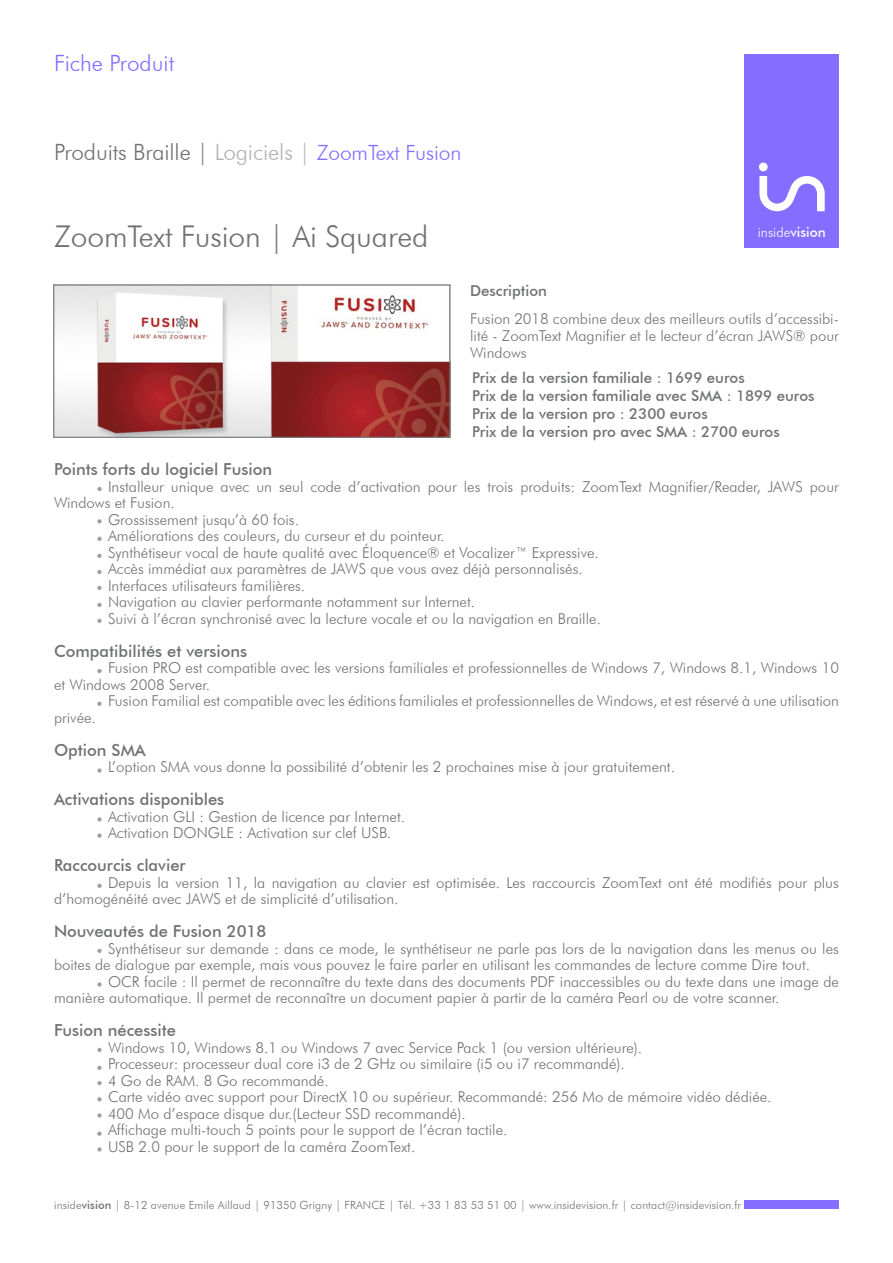
<style>
.page{position:relative;width:893px;height:1263px;background:#fff}
.page>*{position:absolute;margin:0;border:0;box-sizing:border-box;transform-origin:0 0}
.t1{font:300 30px "Futura BT";letter-spacing:-.005em;color:#707172}
.t2{font:300 22.5px "Futura BT";letter-spacing:-.005em;color:#707172}
.t3{font:300 22.5px "Futura BT";color:#856eff}
.t4{font:500 16.5px "Futura BT";color:#707172}
.t5{font:300 15px/16.5px "Futura BT";color:#707172}
.t6{font:500 15px/18px "Futura BT";color:#707172}
.t7{font:300 13.65px "Futura BT";color:#fff}
.t8{font:300 11.25px "Futura BT";letter-spacing:.01em;color:#707172}
.s1{color:#b1b3b4}
.s2{font-size:21px;color:#856eff}
.s3{font-weight:500}
</style>
<div class="page">
<div style="left:744px;top:1201px;width:95px;height:8px;background:#856eff"></div>
<div style="left:744px;top:54px;width:95px;height:193px;background:#856eff"></div>
<svg style="left:759px;top:176px;width:66px;height:35px"></svg>
<div style="left:759px;top:163px;width:9px;height:8px;background:#fff;border-radius:50%"></div>
<img style="left:55px;top:287px;width:393px;height:149px">
<svg style="left:97px;top:487px;width:5px;height:4px"></svg>
<svg style="left:97px;top:702px;width:5px;height:4px"></svg>
<svg style="left:97px;top:884px;width:5px;height:4px"></svg>
<svg style="left:97px;top:1147px;width:5px;height:4px"></svg>
<svg style="left:97px;top:1131px;width:5px;height:5px"></svg>
<svg style="left:97px;top:1113px;width:5px;height:4px"></svg>
<svg style="left:97px;top:1048px;width:5px;height:4px"></svg>
<svg style="left:97px;top:669px;width:5px;height:4px"></svg>
<svg style="left:97px;top:949px;width:5px;height:4px"></svg>
<svg style="left:97px;top:1097px;width:5px;height:4px"></svg>
<svg style="left:97px;top:619px;width:5px;height:4px"></svg>
<svg style="left:97px;top:603px;width:5px;height:4px"></svg>
<svg style="left:97px;top:586px;width:5px;height:4px"></svg>
<svg style="left:97px;top:570px;width:5px;height:4px"></svg>
<svg style="left:97px;top:817px;width:5px;height:4px"></svg>
<svg style="left:97px;top:554px;width:5px;height:4px"></svg>
<svg style="left:97px;top:833px;width:5px;height:5px"></svg>
<svg style="left:97px;top:1081px;width:5px;height:4px"></svg>
<svg style="left:97px;top:1066px;width:5px;height:4px"></svg>
<svg style="left:97px;top:982px;width:5px;height:4px"></svg>
<svg style="left:97px;top:768px;width:5px;height:5px"></svg>
<svg style="left:97px;top:537px;width:5px;height:4px"></svg>
<svg style="left:97px;top:519px;width:5px;height:4px"></svg>
<div style="left:53px;top:285px;width:397px;height:153px;border:1px solid #707172"></div>
<h2 class="t3" style="left:54px;top:49px;width:122px">Fiche Produit</h2>
<h2 class="t2" style="left:54px;top:138px;width:409px">Produits Braille | <span class="s1">Logiciels |</span> <span class="s2">ZoomText Fusion</span></h2>
<h1 class="t1" style="left:54px;top:218px;width:376px">ZoomText Fusion | Ai Squared</h1>
<p class="t7" style="left:758px;top:224px;width:70px">inside<span class="s3">vision</span></p>
<p class="t6" style="left:470px;top:282px;width:78px">Description</p>
<p class="t5" style="left:470px;top:310px;width:370px;line-height:17.1px;text-align:justify">Fusion 2018 combine deux des meilleurs outils d’accessibi&shy;lité - ZoomText Magnifier et le lecteur d’écran JAWS® pour Windows</p>
<p class="t6" style="left:472px;top:368px;width:344px">Prix de la version familiale : 1699 euros<br>Prix de la version familiale avec SMA : 1899 euros Prix de la version pro : 2300 euros<br>Prix de la version pro avec SMA : 2700 euros</p>
<p class="t4" style="left:54px;top:459px;width:220px">Points forts du logiciel Fusion</p>
<p class="t5" style="left:108px;top:478px;width:732px">Installeur unique avec un seul code d’activation pour les trois produits: ZoomText Magnifier/Reader, JAWS pour</p>
<p class="t5" style="left:54px;top:494px;width:122px">Windows et Fusion.</p>
<p class="t5" style="left:108px;top:511px;width:192px">Grossissement jusqu’à 60 fois.</p>
<p class="t5" style="left:108px;top:527px;width:338px">Améliorations des couleurs, du curseur et du pointeur.</p>
<p class="t5" style="left:108px;top:544px;width:492px">Synthétiseur vocal de haute qualité avec Éloquence® et Vocalizer™ Expressive.</p>
<p class="t5" style="left:108px;top:560px;width:476px">Accès immédiat aux paramètres de JAWS que vous avez déjà personnalisés.</p>
<p class="t5" style="left:108px;top:577px;width:199px">Interfaces utilisateurs familières.</p>
<p class="t5" style="left:108px;top:593px;width:369px">Navigation au clavier performante notamment sur Internet.</p>
<p class="t5" style="left:108px;top:610px;width:494px">Suivi à l’écran synchronisé avec la lecture vocale et ou la navigation en Braille.</p>
<p class="t4" style="left:54px;top:641px;width:195px">Compatibilités et versions</p>
<p class="t5" style="left:54px;top:659px;width:786px;text-indent:54px">Fusion PRO est compatible avec les versions familiales et professionnelles de Windows 7, Windows 8.1, Windows 10 et Windows 2008 Server.</p>
<p class="t5" style="left:108px;top:692px;width:732px">Fusion Familial est compatible avec les éditions familiales et professionnelles de Windows, et est réservé à une utilisation</p>
<p class="t5" style="left:54px;top:709px;width:43px">privée.</p>
<p class="t4" style="left:54px;top:740px;width:93px">Option SMA</p>
<p class="t5" style="left:108px;top:758px;width:568px">L’option SMA vous donne la possibilité d’obtenir les 2 prochaines mise à jour gratuitement.</p>
<p class="t4" style="left:54px;top:789px;width:172px">Activations disponibles</p>
<p class="t5" style="left:108px;top:808px;width:299px">Activation GLI : Gestion de licence par Internet.<br>Activation DONGLE : Activation sur clef USB.</p>
<p class="t4" style="left:54px;top:855px;width:133px">Raccourcis clavier</p>
<p class="t5" style="left:54px;top:874px;width:786px;text-indent:54px">Depuis la version 11, la navigation au clavier est optimisée. Les raccourcis ZoomText ont été modifiés pour plus d’homogénéité avec JAWS et de simplicité d’utilisation.</p>
<p class="t4" style="left:54px;top:921px;width:214px">Nouveautés de Fusion 2018</p>
<p class="t5" style="left:54px;top:940px;width:786px;text-indent:54px">Synthétiseur sur demande : dans ce mode, le synthétiseur ne parle pas lors de la navigation dans les menus ou les boites de dialogue par exemple, mais vous pouvez le faire parler en utilisant les commandes de lecture comme Dire tout.</p>
<p class="t5" style="left:54px;top:973px;width:786px;text-indent:54px">OCR facile : Il permet de reconnaître du texte dans des documents PDF inaccessibles ou du texte dans une image de manière automatique. Il permet de reconnaître un document papier à partir de la caméra Pearl ou de votre scanner.</p>
<p class="t4" style="left:54px;top:1020px;width:123px">Fusion nécessite</p>
<p class="t5" style="left:108px;top:1039px;width:665px">Windows 10, Windows 8.1 ou Windows 7 avec Service Pack 1 (ou version ultérieure).<br>Processeur: processeur dual core i3 de 2 GHz ou similaire (i5 ou i7 recommandé).<br>4 Go de RAM. 8 Go recommandé.<br>Carte vidéo avec support pour DirectX 10 ou supérieur. Recommandé: 256 Mo de mémoire vidéo dédiée.<br>400 Mo d’espace disque dur.(Lecteur SSD recommandé).<br>Affichage multi-touch 5 points pour le support de l’écran tactile.<br>USB 2.0 pour le support de la caméra ZoomText.</p>
<p class="t8" style="left:54px;top:1198px;width:688px">inside<span class="s3">vision</span> | 8-12 avenue Emile Aillaud | 91350 Grigny | FRANCE | Tél. +33 1 83 53 51 00 | www.insidevision.fr | contact@insidevision.fr</p>
</div>
